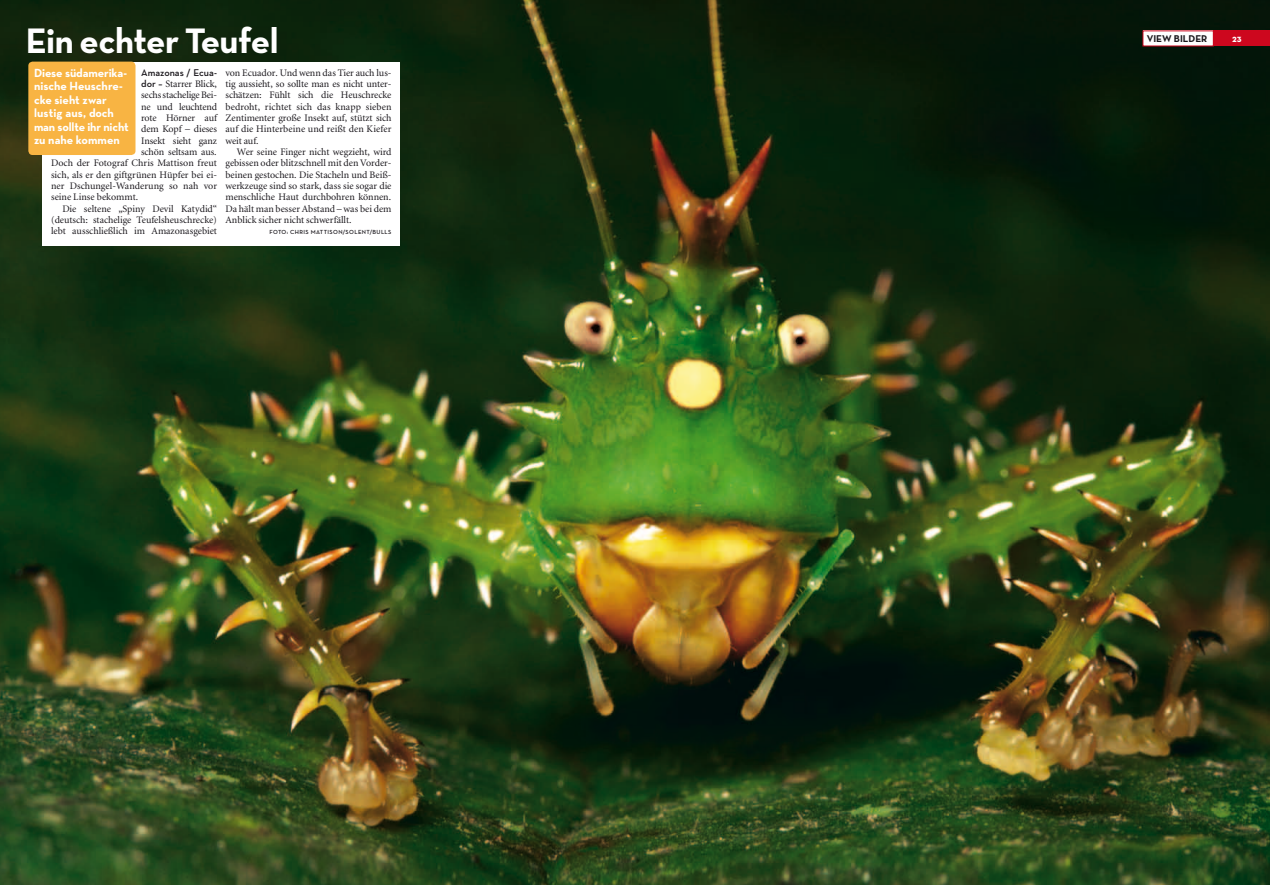
<style>
.page{position:relative;width:1270px;height:885px;background:#fff}
.page>*{position:absolute;margin:0;border:0;box-sizing:border-box;transform-origin:0 0}
.t1{font:700 36px "Neutra Text";letter-spacing:-.015em;color:#fff}
.t2{font:700 12px/13.5px "Neutra Text";letter-spacing:-.005em;color:#fff}
.t3{font:10px/11.3px "Minion St 5";color:#1a171c;text-align:justify}
.t4{font:10px "Minion St 5";letter-spacing:-.02em;color:#1a171c}
.t5{font:600 10px "Neutra Text";letter-spacing:-.005em;color:#1a171c}
.t6{font:700 10px "Neutra Text";color:#1a171c}
.t7{font:10px "Neutra Text Bold SC";color:#fff}
.t8{font:600 6px "Neutra Text";letter-spacing:.06em;color:#1a171c}
.s1{font-family:"Neutra Text";font-weight:600}
</style>
<div class="page">
<img style="left:0;top:0;width:1270px;height:884px">
<div style="left:43px;top:62px;width:357px;height:183px;background:#fff"></div>
<div style="left:28px;top:62px;width:107px;height:93px;background:#f8b443;border-radius:4px"></div>
<div style="left:1143px;top:31px;width:70px;height:15px;background:#fff"></div>
<div style="left:1213px;top:31px;width:57px;height:15px;background:#cd071e"></div>
<h1 class="t1" style="left:26px;top:19px;width:254px">Ein echter Teufel</h1>
<p class="t2" style="left:34px;top:66px;width:96px">Diese südamerika&shy;nische Heuschre&shy;cke sieht zwar lustig aus, doch man sollte ihr nicht zu nahe kommen</p>
<p class="t5" style="left:141px;top:66px;width:77px">AMAZONAS / ECUA-</p>
<p class="t3" style="left:141px;top:79px;width:77px"><span class="s1">DOR –</span> Starrer Blick,</p>
<p class="t3" style="left:141px;top:90px;width:77px">sechs stachelige Bei-</p>
<p class="t4" style="left:141px;top:102px;width:77px">ne und leuchtend</p>
<p class="t4" style="left:141px;top:113px;width:77px">rote Hörner auf</p>
<p class="t3" style="left:141px;top:124px;width:77px">dem Kopf – dieses</p>
<p class="t3" style="left:141px;top:135px;width:77px">Insekt sieht ganz</p>
<p class="t3" style="left:141px;top:146px;width:77px">schön seltsam aus.</p>
<p class="t3" style="left:51px;top:158px;width:167px">Doch der Fotograf Chris Mattison freut</p>
<p class="t3" style="left:51px;top:169px;width:167px">sich, als er den giftgrünen Hüpfer bei ei-</p>
<p class="t3" style="left:51px;top:180px;width:167px">ner Dschungel-Wanderung so nah vor</p>
<p class="t3" style="left:51px;top:192px;width:89px">seine Linse bekommt.</p>
<p class="t3" style="left:62px;top:203px;width:156px">Die seltene „Spiny Devil Katydid“</p>
<p class="t3" style="left:51px;top:214px;width:167px">(deutsch: stachelige Teufelsheuschrecke)</p>
<p class="t3" style="left:51px;top:226px;width:167px">lebt ausschließlich im Amazonasgebiet</p>
<p class="t3" style="left:225px;top:67px;width:168px">von Ecuador. Und wenn das Tier auch lus&shy;tig aussieht, so sollte man es nicht unter&shy;schätzen: Fühlt sich die Heuschrecke bedroht, richtet sich das knapp sieben Zentimenter große Insekt auf, stützt sich auf die Hinterbeine und reißt den Kiefer weit auf.</p>
<p class="t3" style="left:225px;top:146px;width:167px;text-indent:11px">Wer seine Finger nicht wegzieht, wird gebissen oder blitzschnell mit den Vorder&shy;beinen gestochen. Die Stacheln und Beiß&shy;werkzeuge sind so stark, dass sie sogar die menschliche Haut durchbohren können.<br>Da hält man besser Abstand – was bei dem Anblick sicher nicht schwerfällt.</p>
<p class="t8" style="left:269px;top:228px;width:124px">FOTO: CHRIS MATTISON/SOLENT/BULLS</p>
<p class="t6" style="left:1147px;top:32px;width:62px">View Bilder</p>
<p class="t7" style="left:1232px;top:32px;width:11px">23</p>
</div>
